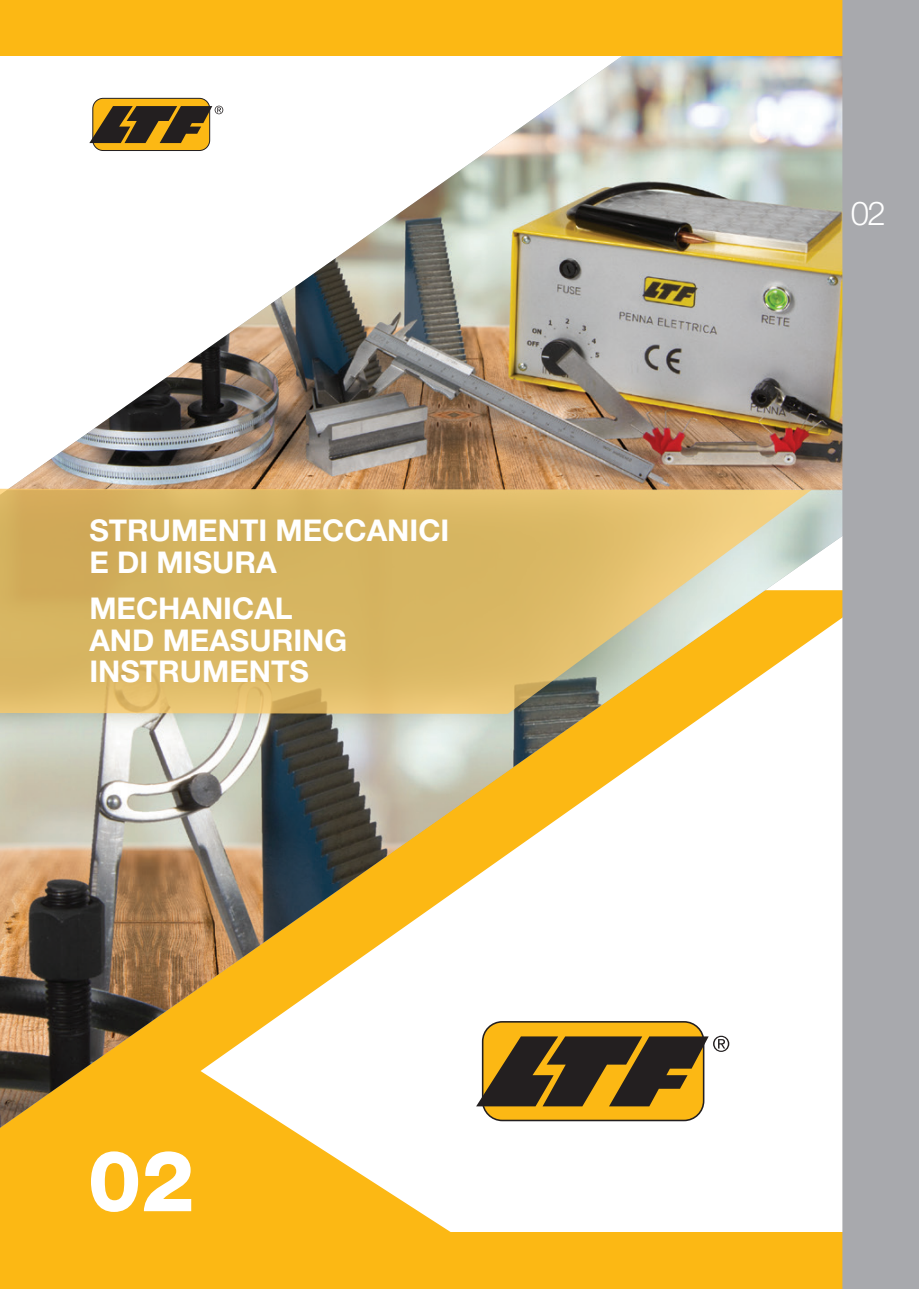
<style>
.page{position:relative;width:919px;height:1289px;background:#fff}
.page>*{position:absolute;margin:0;border:0;box-sizing:border-box;transform-origin:0 0}
.t1{font:800 84.6px "Helvetica Neue LT Std";color:#fff}
.t2{font:300 33px "Helvetica Neue LT Std";color:#fff}
.t3{font:700 30px "Helvetica Neue LT Std";color:#fff}
</style>
<div class="page">
<svg style="left:0;top:1127px;width:451px;height:105px;fill:#fcb814"></svg>
<img style="left:0;top:55px;width:842px;height:1072px">
<div style="left:0;top:0;width:918px;height:55px;background:#fcb814"></div>
<svg style="left:0;top:487px;width:811px;height:226px;background:#daba6b"></svg>
<div style="left:0;top:1232px;width:918px;height:56px;background:#fcb814"></div>
<div style="left:482px;top:1021px;width:221px;height:99px;background:#fcb814;border-radius:20px"></div>
<div style="left:482px;top:1021px;width:222px;height:100px;border:2px solid #231f20;border-radius:20px"></div>
<svg style="left:476px;top:1035px;width:253px;height:71px"></svg>
<div style="left:842px;top:0;width:76px;height:1288px;background:#a8a9ad"></div>
<p class="t3" style="left:89px;top:512px;width:361px">STRUMENTI MECCANICI</p>
<p class="t3" style="left:89px;top:543px;width:189px">E DI MISURA</p>
<p class="t3" style="left:89px;top:590px;width:205px">MECHANICAL</p>
<p class="t3" style="left:89px;top:621px;width:259px">AND MEASURING</p>
<p class="t3" style="left:89px;top:653px;width:221px">INSTRUMENTS</p>
<p class="t1" style="left:88px;top:1130px;width:108px">02</p>
<p class="t2" style="left:850px;top:193px;width:37px">02</p>
</div>
